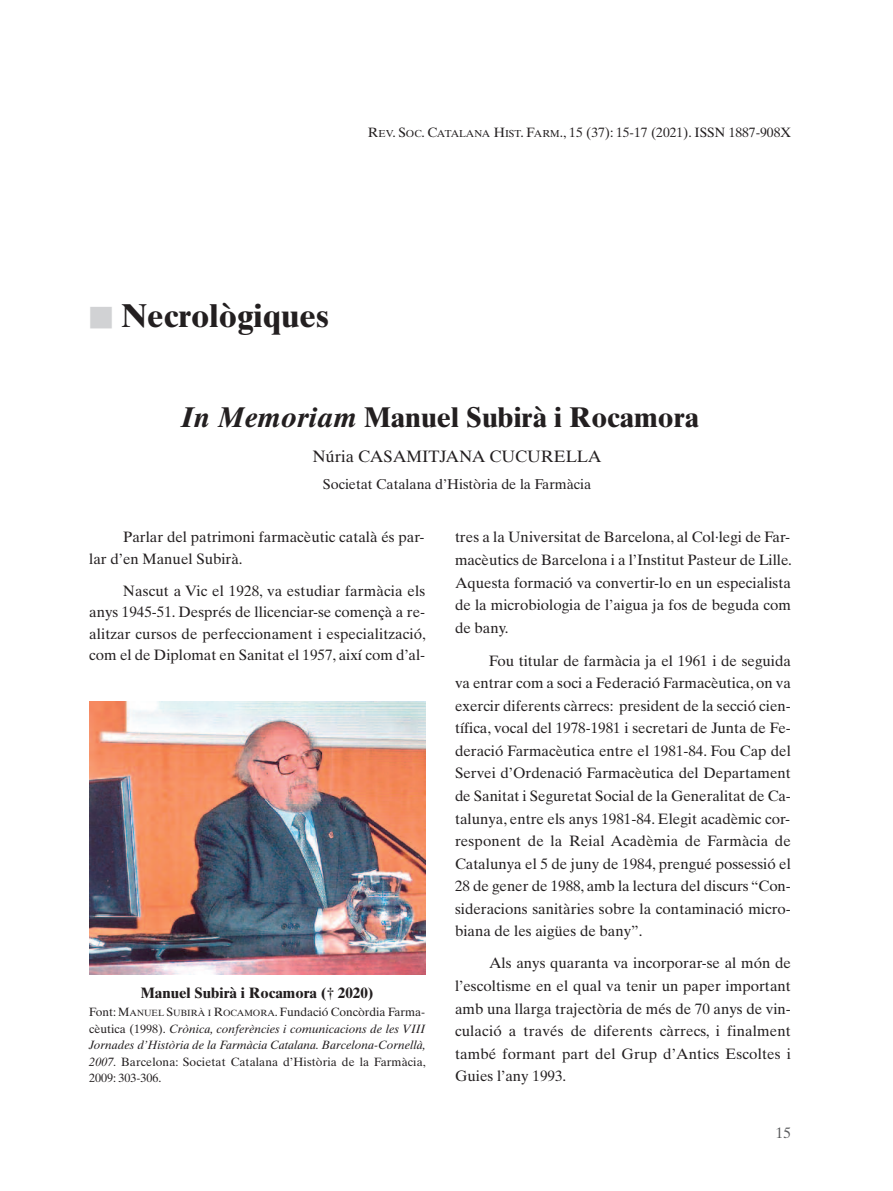
<style>
.page{position:relative;width:893px;height:1191px;background:#fff}
.page>*{position:absolute;margin:0;border:0;box-sizing:border-box;transform-origin:0 0}
.t1{font:700 33px "Times Ten";color:#231f20}
.t2{font:700 28.5px "Times Ten";color:#231f20}
.t3{font:16.5px "Times Ten";color:#231f20}
.t4{font:15px/22.5px "Times Ten";color:#231f20;text-align:justify}
.t5{font:700 15px "Times Ten";color:#231f20}
.t6{font:15px "Times Ten";color:#57585a}
.t7{font:14.25px "Times Ten";color:#231f20}
.t8{font:13.5px "Times Ten";color:#231f20}
.t9{font:12px/16.5px "Times Ten";letter-spacing:.01em;color:#231f20;text-align:justify}
.s1{font-size:10.2px}
.s2{color:#d1d2d4}
.s3{font-style:italic}
.s4{font-size:9px}
</style>
<div class="page">
<img style="left:89px;top:702px;width:336px;height:272px">
<p class="t8" style="left:368px;top:128px;width:424px">R<span class="s1">EV</span>. S<span class="s1">OC</span>. C<span class="s1">ATALANA</span> H<span class="s1">IST</span>. F<span class="s1">ARM</span>., 15 (37): 15-17 (2021). ISSN 1887-908X</p>
<h1 class="t1" style="left:89px;top:304px;width:241px"><span class="s2">■</span> Necrològiques</h1>
<h2 class="t2" style="left:181px;top:407px;width:519px"><span class="s3">In Memoriam</span> Manuel Subirà i Rocamora</h2>
<p class="t3" style="left:313px;top:450px;width:290px">Núria CASAMITJANA CUCURELLA</p>
<p class="t7" style="left:323px;top:478px;width:270px">Societat Catalana d’Història de la Farmàcia</p>
<p class="t4" style="left:89px;top:528px;width:337px;line-height:21.3px;text-indent:34px">Parlar del patrimoni farmacèutic català és par&shy;lar d’en Manuel Subirà.</p>
<p class="t4" style="left:89px;top:581px;width:338px;line-height:21.3px;text-indent:34px">Nascut a Vic el 1928, va estudiar farmàcia els anys 1945-51. Després de llicenciar-se començà a re&shy;alitzar cursos de perfeccionament i especialització, com el de Diplomat en Sanitat el 1957, així com d’al-</p>
<p class="t5" style="left:141px;top:987px;width:234px">Manuel Subirà i Rocamora († 2020)</p>
<p class="t9" style="left:89px;top:1005px;width:338px">Font: M<span class="s4">ANUEL</span> S<span class="s4">UBIRÀ I</span> R<span class="s4">OCAMORA</span>. Fundació Concòrdia Farma&shy;cèutica (1998). <span class="s3">Crònica, conferències i comunicacions de les VIII Jornades d’Història de la Farmàcia Catalana. Barcelona-Cornellà, 2007.</span> Barcelona: Societat Catalana d’Història de la Farmàcia, 2009: 303-306.</p>
<p class="t4" style="left:455px;top:527px;width:338px">tres a la Universitat de Barcelona, al Col·legi de Far&shy;macèutics de Barcelona i a l’Institut Pasteur de Lille.<br>Aquesta formació va convertir-lo en un especialista de la microbiologia de l’aigua ja fos de beguda com de bany.</p>
<p class="t4" style="left:455px;top:651px;width:337px;text-indent:34px">Fou titular de farmàcia ja el 1961 i de seguida va entrar com a soci a Federació Farmacèutica, on va exercir diferents càrrecs: president de la secció cien&shy;tífica, vocal del 1978-1981 i secretari de Junta de Fe&shy;deració Farmacèutica entre el 1981-84. Fou Cap del Servei d’Ordenació Farmacèutica del Departament de Sanitat i Seguretat Social de la Generalitat de Ca&shy;talunya, entre els anys 1981-84. Elegit acadèmic cor&shy;responent de la Reial Acadèmia de Farmàcia de Catalunya el 5 de juny de 1984, prengué possessió el 28 de gener de 1988, amb la lectura del discurs “Con&shy;sideracions sanitàries sobre la contaminació micro&shy;biana de les aigües de bany”.</p>
<p class="t4" style="left:455px;top:953px;width:337px;text-indent:34px">Als anys quaranta va incorporar-se al món de l’escoltisme en el qual va tenir un paper important amb una llarga trajectòria de més de 70 anys de vin&shy;culació a través de diferents càrrecs, i finalment també formant part del Grup d’Antics Escoltes i Guies l’any 1993.</p>
<p class="t6" style="left:776px;top:1127px;width:16px">15</p>
</div>
